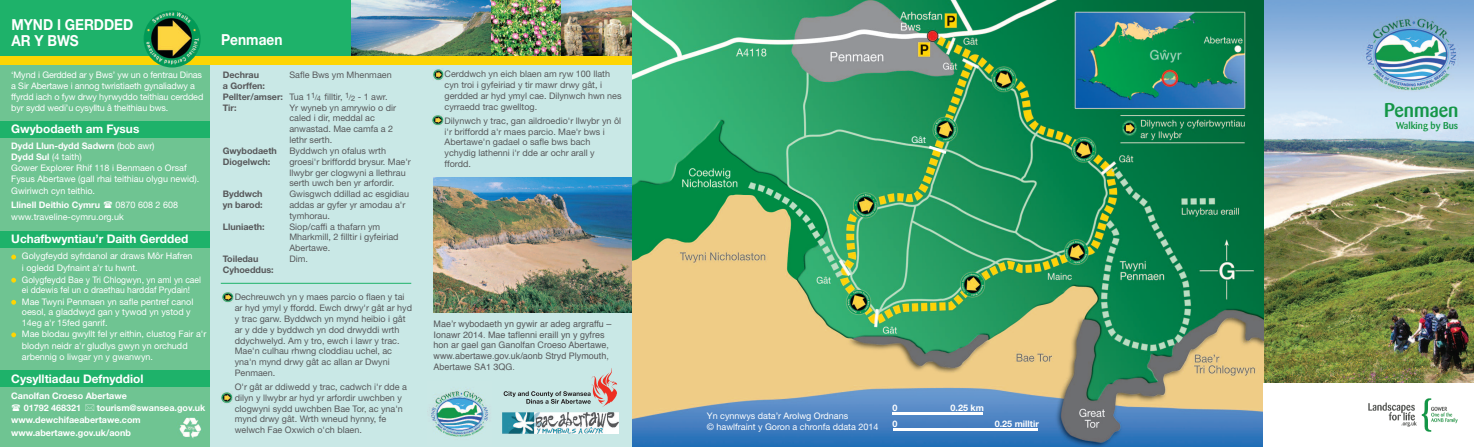
<style>
.page{position:relative;width:1474px;height:447px;background:#fff}
.page>*{position:absolute;margin:0;border:0;box-sizing:border-box;transform-origin:0 0}
.t1{font:500 19.65px "Barmeno";color:#149647}
.t2{font:700 15.23px/15.8px "Helvetica Neue LT";color:#fff;scale:.9 1}
.t3{font:700 11.85px "Helvetica Neue LT";color:#fff}
.t4{font:500 9.82px "Barmeno";color:#149647}
.t5{font:9px/10.8px "Helvetica Neue LT";color:#57585a}
.t6{font:9px/10.8px "Helvetica Neue LT";color:#fff}
.t7{font:9px/10.8px "Helvetica";color:#57585a}
.t8{font:700 9px/12.7px "Helvetica Neue LT";color:#fff}
.t9{font:700 9px/10.8px "Helvetica Neue LT";color:#57585a}
.t10{font:9px/11.6px "Helvetica Neue LT";color:#fff;scale:.95 1}
.s1{font-weight:700}
.s2{font-weight:400}
.s3{font-weight:400;font-size:7.5px}
</style>
<div class="page">
<div style="left:0;top:60px;width:210px;height:386px;background:#6fc492"></div>
<img style="left:1263px;top:0;width:210px;height:383px">
<svg style="left:631px;top:0;width:632px;height:446px;background:#569c72"></svg>
<img style="left:179px;top:416px;width:22px;height:23px">
<div style="left:0;top:121px;width:210px;height:16px;background:#1eb26a"></div>
<div style="left:0;top:231px;width:210px;height:16px;background:#1eb26a"></div>
<div style="left:0;top:370px;width:210px;height:17px;background:#1eb26a"></div>
<div style="left:0;top:0;width:351px;height:60px;background:#1eb26a"></div>
<div style="left:210px;top:59px;width:421px;height:387px;background:#c9e8e6"></div>
<svg style="left:222px;top:292px;width:11px;height:11px"></svg>
<svg style="left:221px;top:392px;width:11px;height:11px"></svg>
<svg style="left:433px;top:69px;width:10px;height:11px"></svg>
<svg style="left:432px;top:115px;width:11px;height:11px"></svg>
<hr style="left:221px;top:283px;width:190px;height:1px;background:#1eb26a">
<img style="left:433px;top:178px;width:198px;height:134px">
<img style="left:351px;top:0;width:280px;height:56px">
<div style="left:0;top:56px;width:631px;height:9px;background:#fed503"></div>
<img style="left:144px;top:10px;width:57px;height:57px;border-radius:50%">
<svg style="left:928px;top:145px;width:18px;height:9px"></svg>
<hr style="left:892px;top:412px;width:91px;height:2px;background:#fff">
<hr style="left:892px;top:428px;width:145px;height:2px;background:#fff">
<img style="left:1368px;top:399px;width:89px;height:32px">
<svg style="left:11px;top:254px;width:5px;height:5px"></svg>
<svg style="left:11px;top:277px;width:5px;height:5px"></svg>
<svg style="left:11px;top:300px;width:5px;height:4px"></svg>
<svg style="left:11px;top:332px;width:5px;height:5px"></svg>
<svg style="left:503px;top:368px;width:114px;height:39px"></svg>
<img style="left:431px;top:389px;width:58px;height:51px">
<img style="left:502px;top:412px;width:116px;height:21px">
<h2 class="t2" style="left:11px;top:18px;width:137px">MYND I GERDDED<br>AR Y BWS</h2>
<p class="t6" style="left:11px;top:70px;width:194px">‘Mynd i Gerdded ar y Bws’ yw un o fentrau Dinas a Sir Abertawe i annog twristiaeth gynaliadwy a ffyrdd iach o fyw drwy hyrwyddo teithiau cerdded byr sydd wedi’u cysylltu â theithiau bws.</p>
<p class="t6" style="left:11px;top:141px;width:190px"><span class="s1">Dydd Llun-dydd Sadwrn</span> (bob awr)<br><span class="s1">Dydd Sul</span> (4 taith)<br>Gower Explorer Rhif 118 i Benmaen o Orsaf Fysus Abertawe (gall rhai teithiau olygu newid).</p>
<p class="t6" style="left:11px;top:187px;width:85px">Gwiriwch cyn teithio.</p>
<p class="t8" style="left:11px;top:199px;width:90px">Llinell Deithio Cymru</p>
<h3 class="t3" style="left:11px;top:124px;width:130px">Gwybodaeth am Fysus</h3>
<p class="t6" style="left:11px;top:199px;width:168px;line-height:12.5px;text-indent:104px">0870 608 2 608 www.traveline-cymru.org.uk</p>
<h3 class="t3" style="left:11px;top:234px;width:179px">Uchafbwyntiau’r Daith Gerdded</h3>
<p class="t6" style="left:22px;top:251px;width:181px;line-height:11.6px">Golygfeydd syfrdanol ar draws Môr Hafren<br>i ogledd Dyfnaint a'r tu hwnt.<br>Golygfeydd Bae y Tri Chlogwyn, yn aml yn cael</p>
<p class="t10" style="left:22px;top:285px;width:182px">ei ddewis fel un o draethau harddaf Prydain!<br>Mae Twyni Penmaen yn safle pentref canol</p>
<p class="t6" style="left:22px;top:307px;width:170px;line-height:10.5px">oesol, a gladdwyd gan y tywod yn ystod y<br>14eg a'r 15fed ganrif.</p>
<p class="t6" style="left:22px;top:329px;width:186px;line-height:11.6px">Mae blodau gwyllt fel yr eithin, clustog Fair a'r blodyn neidr a'r gludlys gwyn yn orchudd arbennig o liwgar yn y gwanwyn.</p>
<h3 class="t3" style="left:11px;top:374px;width:134px">Cysylltiadau Defnyddiol</h3>
<p class="t8" style="left:24px;top:391px;width:105px;line-height:11.3px;text-indent:-12px">Canolfan Croeso Abertawe<br>01792 468321</p>
<p class="t8" style="left:11px;top:401px;width:195px;text-indent:86px">tourism@swansea.gov.uk www.dewchifaeabertawe.com www.abertawe.gov.uk/aonb</p>
<h2 class="t2" style="left:221px;top:33px;width:70px">Penmaen</h2>
<p class="t9" style="left:223px;top:70px;width:38px">Dechrau</p>
<p class="t5" style="left:289px;top:70px;width:104px">Safle Bws ym Mhenmaen</p>
<p class="t9" style="left:223px;top:81px;width:166px">a Gorffen:<br>Pellter/amser: <span class="s2">Tua 1</span><sup>1</sup><span class="s3">/</span><sub>4</sub> <span class="s2">filltir,</span> <sup>1</sup><span class="s3">/</span><sub>2</sub> <span class="s2">- 1 awr.<br></span>Tir:</p>
<p class="t5" style="left:289px;top:103px;width:108px">Yr wyneb yn amrywio o dir caled i dir, meddal ac anwastad. Mae camfa a 2 lethr serth.</p>
<p class="t9" style="left:223px;top:146px;width:56px">Gwybodaeth</p>
<p class="t5" style="left:289px;top:146px;width:98px">Byddwch yn ofalus wrth</p>
<p class="t9" style="left:223px;top:157px;width:49px">Diogelwch:</p>
<p class="t5" style="left:289px;top:157px;width:123px">groesi'r briffordd brysur. Mae'r llwybr ger clogwyni a llethrau serth uwch ben yr arfordir.</p>
<p class="t9" style="left:223px;top:189px;width:41px">Byddwch</p>
<p class="t5" style="left:289px;top:189px;width:121px">Gwisgwch ddillad ac esgidiau</p>
<p class="t9" style="left:223px;top:200px;width:41px">yn barod:</p>
<p class="t5" style="left:289px;top:200px;width:117px">addas ar gyfer yr amodau a'r tymhorau.</p>
<p class="t9" style="left:223px;top:222px;width:43px">Lluniaeth:</p>
<p class="t5" style="left:289px;top:222px;width:111px">Siop/caffi a thafarn ym<br>Mharkmill, 2 filltir i gyfeiriad<br>Abertawe.</p>
<p class="t9" style="left:223px;top:254px;width:37px">Toiledau</p>
<p class="t5" style="left:289px;top:254px;width:20px">Dim.</p>
<p class="t9" style="left:223px;top:265px;width:52px">Cyhoeddus:</p>
<p class="t5" style="left:235px;top:292px;width:179px">Dechreuwch yn y maes parcio o flaen y tai ar hyd ymyl y ffordd. Ewch drwy'r gât ar hyd y trac garw. Byddwch yn mynd heibio i gât ar y dde y byddwch yn dod drwyddi wrth ddychwelyd. Am y tro, ewch i lawr y trac.<br>Mae'n culhau rhwng cloddiau uchel, ac yna'n mynd drwy gât ac allan ar Dwyni Penmaen.</p>
<p class="t5" style="left:235px;top:382px;width:174px">O'r gât ar ddiwedd y trac, cadwch i'r dde a dilyn y llwybr ar hyd yr arfordir uwchben y clogwyni sydd uwchben Bae Tor, ac yna'n mynd drwy gât. Wrth wneud hynny, fe welwch Fae Oxwich o'ch blaen.</p>
<p class="t5" style="left:444px;top:70px;width:179px">Cerddwch yn eich blaen am ryw 100 llath cyn troi i gyfeiriad y tir mawr drwy gât, i gerdded ar hyd ymyl cae. Dilynwch hwn nes cyrraedd trac gwelltog.</p>
<p class="t5" style="left:444px;top:116px;width:178px">Dilynwch y trac, gan aildroedio'r llwybr yn ôl i'r briffordd a'r maes parcio. Mae'r bws i Abertawe'n gadael o safle bws bach ychydig lathenni i'r dde ar ochr arall y ffordd.</p>
<p class="t7" style="left:433px;top:319px;width:179px">Mae’r wybodaeth yn gywir ar adeg argraffu – Ionawr 2014. Mae taflenni eraill yn y gyfres hon ar gael gan Ganolfan Croeso Abertawe, www.abertawe.gov.uk/aonb Stryd Plymouth, Abertawe SA1 3QG.</p>
<p class="t6" style="left:911px;top:135px;width:16px">Gât</p>
<p class="t6" style="left:707px;top:411px;width:173px">Yn cynnwys data’r Arolwg Ordnans<br>© hawlfraint y Goron a chronfa ddata 2014</p>
<p class="t8" style="left:892px;top:402px;width:7px">0</p>
<p class="t8" style="left:950px;top:402px;width:35px">0.25 km</p>
<p class="t8" style="left:892px;top:418px;width:7px">0</p>
<p class="t8" style="left:994px;top:418px;width:46px">0.25 milltir</p>
<h1 class="t1" style="left:1384px;top:102px;width:76px">Penmaen</h1>
<p class="t4" style="left:1395px;top:122px;width:64px">Walking by Bus</p>
</div>
